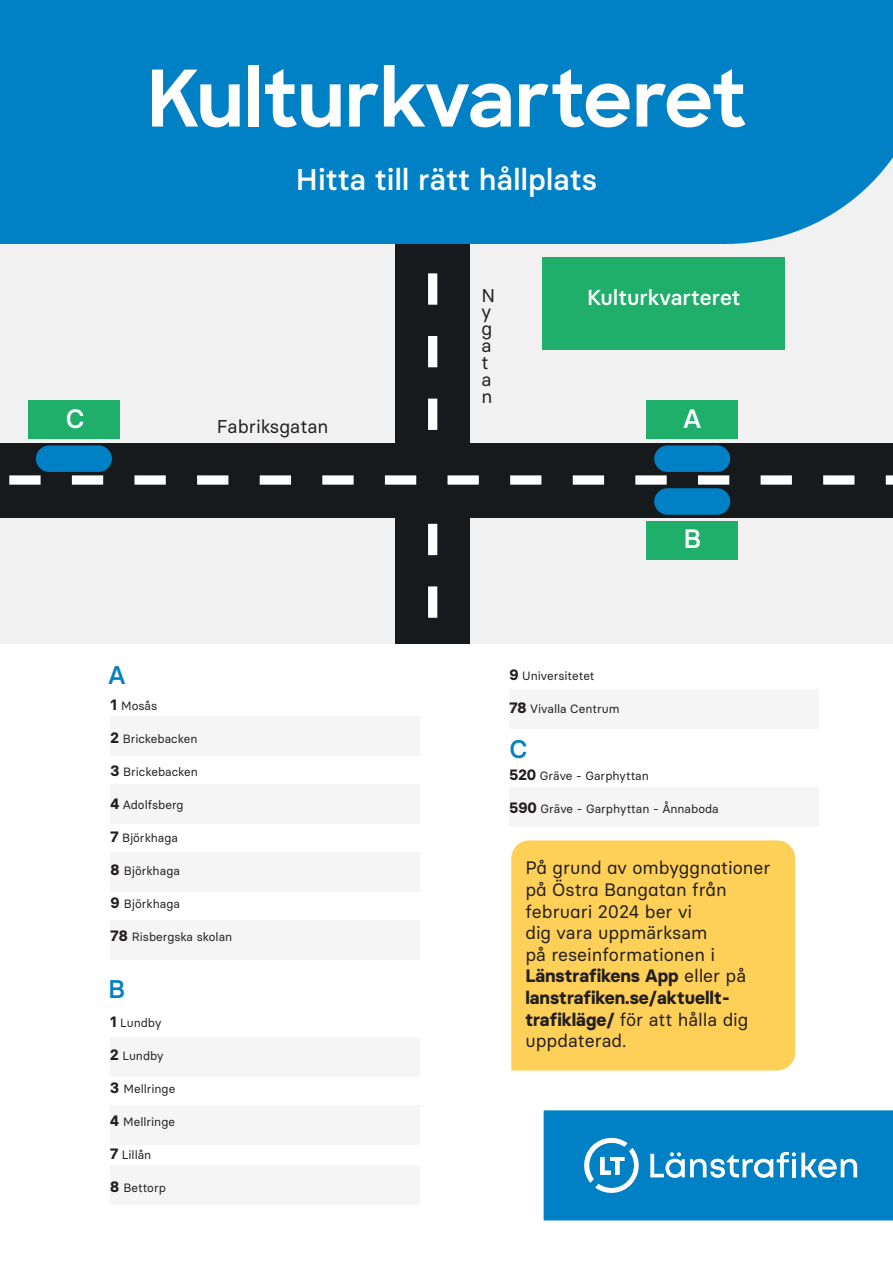
<style>
.page{position:relative;width:893px;height:1263px;background:#fff}
.page>*{position:absolute;margin:0;border:0;box-sizing:border-box;transform-origin:0 0}
.t1{font:700 78px "Sharp Sans";letter-spacing:-.005em;color:#fff}
.t2{font:500 30px "Basier Circle";color:#fff}
.t3{font:500 26.55px "Basier Circle";color:#fff}
.t4{font:500 25.5px "Basier Circle";color:#0080c5}
.t5{font:500 21.6px "Basier Circle";color:#fff}
.t6{font:18.45px/17px "Basier Circle";color:#231f20}
.t7{font:18px/21.6px "Basier Circle";color:#231f20}
.t8{font:12px "Basier Circle";color:#231f20}
.s1{font-weight:700;font-size:15px}
.s2{font-weight:700}
</style>
<div class="page">
<svg style="left:0;top:244px;width:893px;height:399px"></svg>
<div style="left:654px;top:488px;width:76px;height:27px;background:#0080c5;border-radius:13px"></div>
<div style="left:28px;top:401px;width:92px;height:38px;background:#20af6b"></div>
<div style="left:36px;top:445px;width:76px;height:27px;background:#0080c5;border-radius:13px"></div>
<div style="left:646px;top:521px;width:92px;height:38px;background:#20af6b"></div>
<div style="left:654px;top:445px;width:76px;height:27px;background:#0080c5;border-radius:13px"></div>
<div style="left:646px;top:401px;width:92px;height:38px;background:#20af6b"></div>
<div style="left:543px;top:257px;width:242px;height:93px;background:#20af6b"></div>
<div style="left:0;top:0;width:725px;height:244px;background:#0080c5"></div>
<svg style="left:725px;top:0;width:168px;height:244px;background:#198bc9"></svg>
<div style="left:509px;top:788px;width:310px;height:39px;background:#f5f5f5"></div>
<div style="left:509px;top:689px;width:310px;height:40px;background:#f5f5f5"></div>
<div style="left:111px;top:1037px;width:309px;height:40px;background:#f5f5f5"></div>
<div style="left:111px;top:1105px;width:309px;height:39px;background:#f5f5f5"></div>
<div style="left:110px;top:1166px;width:310px;height:39px;background:#f5f5f5"></div>
<div style="left:111px;top:716px;width:309px;height:40px;background:#f5f5f5"></div>
<div style="left:110px;top:784px;width:310px;height:40px;background:#f5f5f5"></div>
<div style="left:110px;top:852px;width:310px;height:40px;background:#f5f5f5"></div>
<div style="left:111px;top:920px;width:309px;height:40px;background:#f5f5f5"></div>
<svg style="left:544px;top:1110px;width:349px;height:110px;background:#1389c9"></svg>
<div style="left:511px;top:840px;width:284px;height:230px;background:#fed058"></div>
<p class="t3" style="left:66px;top:402px;width:20px">C</p>
<p class="t1" style="left:147px;top:40px;width:600px">Kulturkvarteret</p>
<p class="t2" style="left:296px;top:161px;width:303px">Hitta till rätt hållplats</p>
<p class="t6" style="left:217px;top:418px;width:113px">Fabriksgatan</p>
<p class="t6" style="left:482px;top:286px;width:15px">N y g a t a n</p>
<p class="t5" style="left:587px;top:284px;width:155px">Kulturkvarteret</p>
<p class="t3" style="left:683px;top:402px;width:20px">A</p>
<p class="t3" style="left:683px;top:522px;width:19px">B</p>
<p class="t4" style="left:108px;top:659px;width:19px">A</p>
<p class="t8" style="left:111px;top:698px;width:48px"><span class="s1">1</span> Mosås</p>
<p class="t8" style="left:111px;top:731px;width:88px"><span class="s1">2</span> Brickebacken</p>
<p class="t8" style="left:111px;top:764px;width:89px"><span class="s1">3</span> Brickebacken</p>
<p class="t8" style="left:111px;top:797px;width:75px"><span class="s1">4</span> Adolfsberg</p>
<p class="t8" style="left:111px;top:830px;width:69px"><span class="s1">7</span> Björkhaga</p>
<p class="t8" style="left:111px;top:863px;width:71px"><span class="s1">8</span> Björkhaga</p>
<p class="t8" style="left:111px;top:896px;width:71px"><span class="s1">9</span> Björkhaga</p>
<p class="t8" style="left:111px;top:929px;width:123px"><span class="s1">78</span> Risbergska skolan</p>
<p class="t4" style="left:108px;top:973px;width:18px">B</p>
<p class="t8" style="left:110px;top:1015px;width:53px"><span class="s1">1</span> Lundby</p>
<p class="t8" style="left:110px;top:1048px;width:55px"><span class="s1">2</span> Lundby</p>
<p class="t8" style="left:110px;top:1081px;width:67px"><span class="s1">3</span> Mellringe</p>
<p class="t8" style="left:110px;top:1114px;width:66px"><span class="s1">4</span> Mellringe</p>
<p class="t8" style="left:110px;top:1147px;width:43px"><span class="s1">7</span> Lillån</p>
<p class="t8" style="left:110px;top:1180px;width:57px"><span class="s1">8</span> Bettorp</p>
<p class="t8" style="left:509px;top:668px;width:87px"><span class="s1">9</span> Universitetet</p>
<p class="t8" style="left:509px;top:701px;width:112px"><span class="s1">78</span> Vivalla Centrum</p>
<p class="t4" style="left:509px;top:733px;width:20px">C</p>
<p class="t8" style="left:509px;top:768px;width:141px"><span class="s1">520</span> Gräve - Garphyttan</p>
<p class="t8" style="left:509px;top:801px;width:211px"><span class="s1">590</span> Gräve - Garphyttan - Ånnaboda</p>
<p class="t7" style="left:525px;top:857px;width:246px">På grund av ombyggnationer på Östra Bangatan från februari 2024 ber vi<br>dig vara uppmärksam<br>på reseinformationen i<br><span class="s2">Länstrafikens App</span> eller på <span class="s2">lanstrafiken.se/aktuellt&shy;trafikläge/</span> för att hålla dig uppdaterad.</p>
</div>
